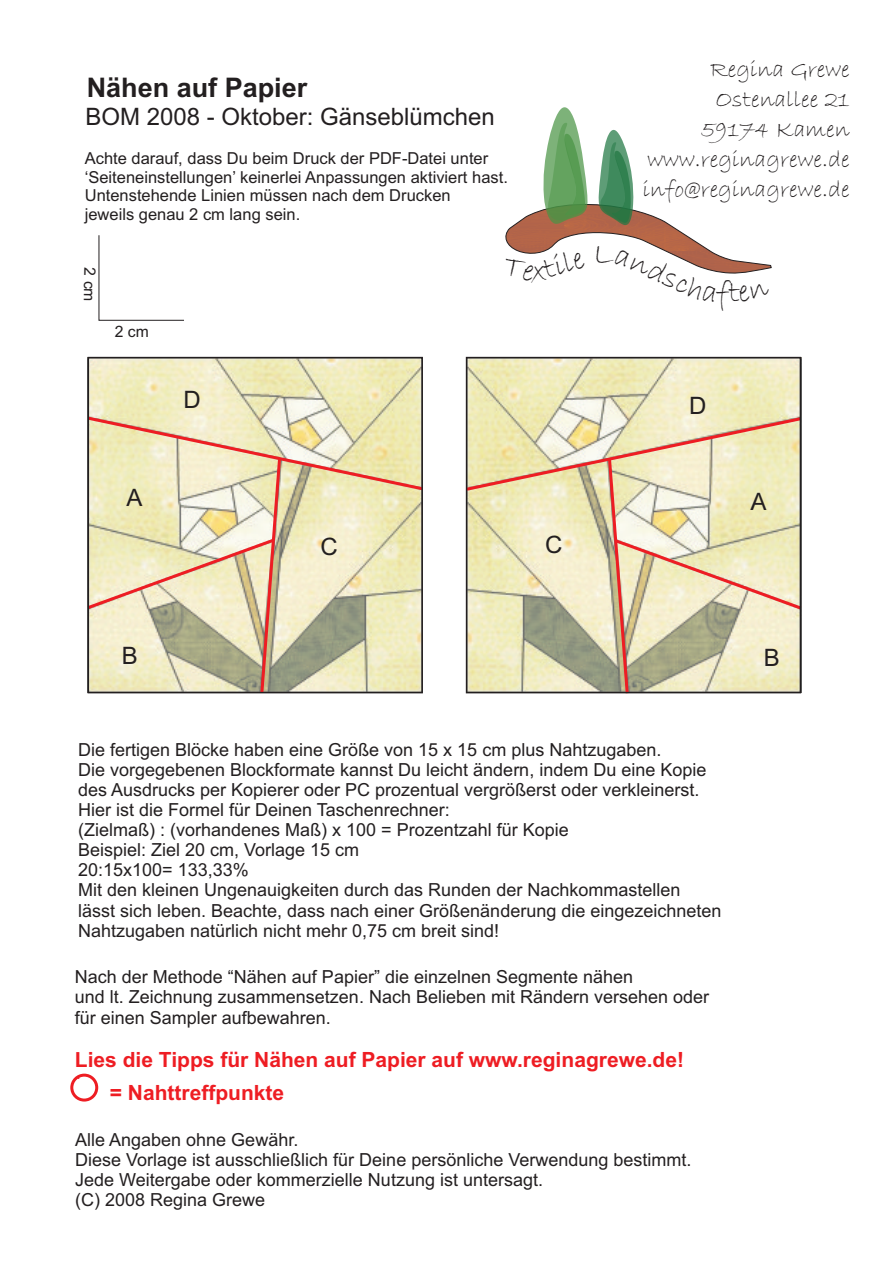
<style>
.page{position:relative;width:893px;height:1263px;background:#fff}
.page>*{position:absolute;margin:0;border:0;box-sizing:border-box;transform-origin:0 0}
.t1{font:31.5px "Bradley Hand ITC";color:#231f20}
.t2{font:700 27px "Arial";color:#231f20}
.t3{font:24px/30px "Bradley Hand ITC";color:#231f20;text-align:right}
.t4{font:24px "Arial";color:#231f20}
.t5{font:700 21px "Arial";color:#ee1d23}
.t6{font:18px/20.1px "Arial";color:#231f20}
.t7{font:16.5px/18.5px "Arial";color:#231f20}
.t8{font:15.75px "Arial";color:#231f20}
.t9{font:700 9px "Arial";color:#ee1d23}
</style>
<div class="page">
<img style="left:91px;top:360px;width:329px;height:55px">
<img style="left:469px;top:360px;width:329px;height:55px">
<svg style="left:87px;top:415px;width:336px;height:279px"></svg>
<div style="left:88px;top:357px;width:335px;height:336px;border:2px solid #231f20"></div>
<div style="left:70px;top:1074px;width:28px;height:27px;border:3px solid #ee1d23;border-radius:50%"></div>
<svg style="left:505px;top:107px;width:267px;height:167px"></svg>
<svg style="left:98px;top:235px;width:86px;height:86px"></svg>
<svg style="left:465px;top:415px;width:337px;height:279px"></svg>
<h2 class="t2" style="left:87px;top:77px;width:222px">Nähen auf Papier</h2>
<h3 class="t4" style="left:85px;top:107px;width:411px">BOM 2008 - Oktober: Gänseblümchen</h3>
<p class="t7" style="left:85px;top:151px;width:425px">Achte darauf, dass Du beim Druck der PDF-Datei unter ‘Seiteneinstellungen’ keinerlei Anpassungen aktiviert hast.<br>Untenstehende Linien müssen nach dem Drucken<br>jeweils genau 2 cm lang sein.</p>
<p class="t8" style="left:115px;top:325px;width:36px">2 cm</p>
<h3 class="t4" style="left:127px;top:489px;width:18px">A</h3>
<h3 class="t4" style="left:183px;top:390px;width:19px">D</h3>
<h3 class="t4" style="left:122px;top:646px;width:18px">B</h3>
<h3 class="t4" style="left:320px;top:537px;width:19px">C</h3>
<h3 class="t4" style="left:545px;top:536px;width:19px">C</h3>
<h3 class="t3" style="left:643px;top:56px;width:209px">Regina Grewe<br>Ostenallee 21<br>59174 Kamen www.reginagrewe.de info@reginagrewe.de</h3>
<h1 class="t1" style="left:717px;top:280px;width:14px">f</h1>
<h3 class="t4" style="left:689px;top:396px;width:19px">D</h3>
<h3 class="t4" style="left:764px;top:648px;width:18px">B</h3>
<p class="t6" style="left:78px;top:741px;width:645px">Die fertigen Blöcke haben eine Größe von 15 x 15 cm plus Nahtzugaben.<br>Die vorgegebenen Blockformate kannst Du leicht ändern, indem Du eine Kopie des Ausdrucks per Kopierer oder PC prozentual vergrößerst oder verkleinerst.<br>Hier ist die Formel für Deinen Taschenrechner:<br>(Zielmaß) : (vorhandenes Maß) x 100 = Prozentzahl für Kopie<br>Beispiel: Ziel 20 cm, Vorlage 15 cm<br>20:15x100= 133,33%<br>Mit den kleinen Ungenauigkeiten durch das Runden der Nachkommastellen lässt sich leben. Beachte, dass nach einer Größenänderung die eingezeichneten Nahtzugaben natürlich nicht mehr 0,75 cm breit sind!</p>
<p class="t6" style="left:75px;top:969px;width:636px">Nach der Methode “Nähen auf Papier” die einzelnen Segmente nähen<br>und lt. Zeichnung zusammensetzen. Nach Belieben mit Rändern versehen oder für einen Sampler aufbewahren.</p>
<p class="t5" style="left:75px;top:1051px;width:611px">Lies die Tipps für Nähen auf Papier auf www.reginagrewe.de!</p>
<p class="t9" style="left:77px;top:1072px;width:4px">.</p>
<p class="t5" style="left:110px;top:1085px;width:176px">= Nahttreffpunkte</p>
<p class="t6" style="left:75px;top:1131px;width:618px">Alle Angaben ohne Gewähr.<br>Diese Vorlage ist ausschließlich für Deine persönliche Verwendung bestimmt.<br>Jede Weitergabe oder kommerzielle Nutzung ist untersagt.<br>(C) 2008 Regina Grewe</p>
</div>
